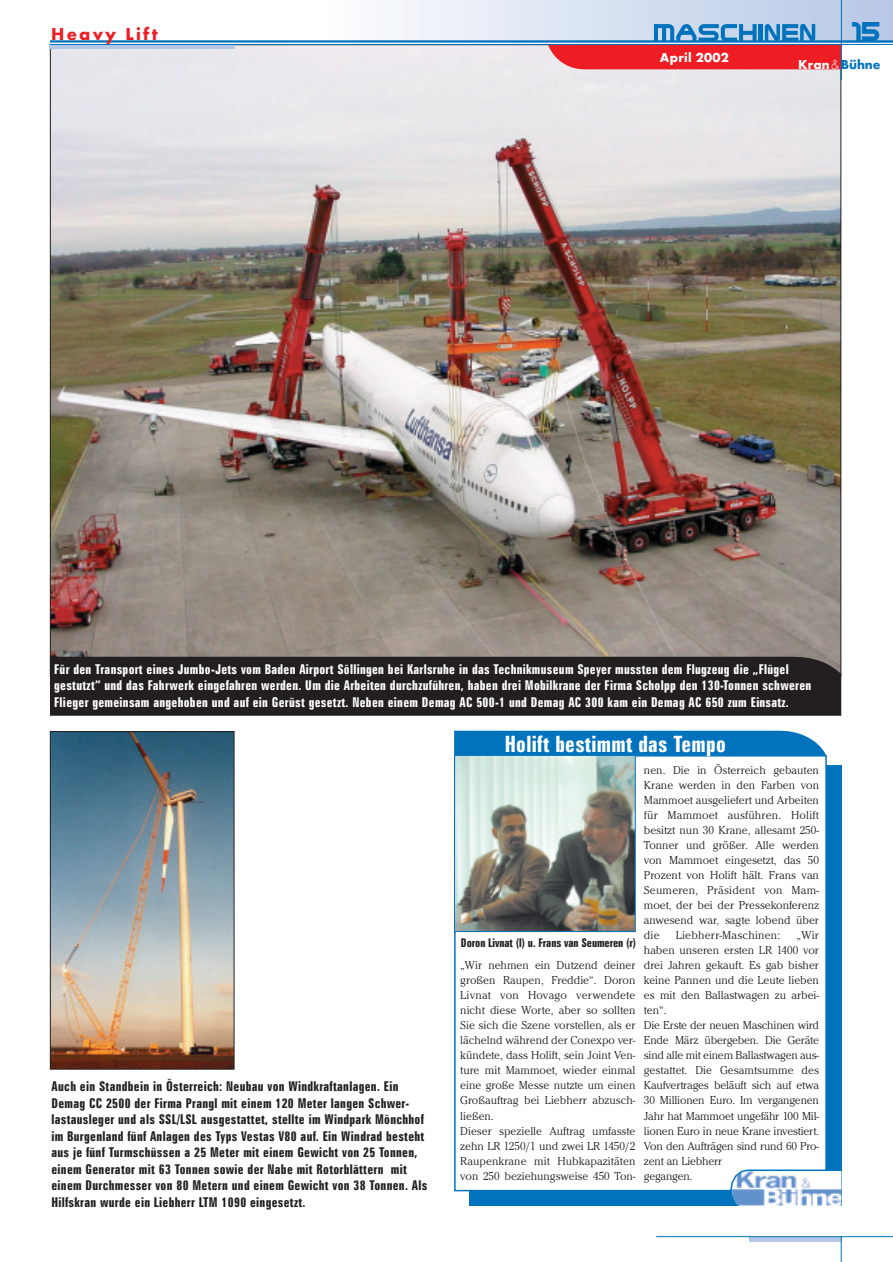
<style>
.page{position:relative;width:893px;height:1262px;background:#fff}
.page>*{position:absolute;margin:0;border:0;box-sizing:border-box;transform-origin:0 0}
.t1{font:500 28.95px "Steel Wolf";color:#0073bc}
.t2{font:700 extra-condensed 22.5px "Zurich BT";letter-spacing:.015em;color:#fff}
.t3{font:800 18px "Function";letter-spacing:.12em;color:#ee1d23}
.t4{font:700 extra-condensed 13.5px/16.5px "Zurich BT";letter-spacing:.02em;color:#231f20}
.t5{font:700 extra-condensed 13.5px/16.5px "Zurich BT";letter-spacing:.02em;color:#fff}
.t6{font:800 13.5px "Function";color:#0073bc}
.t7{font:800 13.5px "Function";letter-spacing:.02em;color:#fff}
.t8{font:300 12px/15px "Cheltenham";color:#231f20}
.t9{font:700 extra-condensed 12px "Zurich BT";letter-spacing:-.005em;color:#231f20}
.t10{font:300 12px "Cheltenham";letter-spacing:.02em;color:#231f20}
.s1{color:#fff}
.s2{font-weight:300;color:#fff}
</style>
<div class="page">
<img style="left:52px;top:46px;width:787px;height:611px">
<div style="left:319px;top:0;width:573px;height:43px;background:linear-gradient(to right,#fdfefe,#b6c7e6)"></div>
<hr style="left:50px;top:45px;width:185px;height:4px;background:#b5c7e6">
<hr style="left:50px;top:40px;width:842px;height:3px;background:#0073bc">
<hr style="left:50px;top:44px;width:842px;height:1px;background:#0073bc">
<hr style="left:841px;top:0;width:1px;height:80px;background:#0073bc">
<svg style="left:749px;top:1237px;width:91px;height:4px"></svg>
<hr style="left:656px;top:1236px;width:236px;height:1px;background:#0073bc">
<svg style="left:840px;top:1236px;width:1px;height:25px"></svg>
<svg style="left:548px;top:24px;width:293px;height:45px;background:#b9667c"></svg>
<div style="left:50px;top:657px;width:791px;height:58px;background:#231f20"></div>
<img style="left:52px;top:733px;width:180px;height:334px">
<div style="left:50px;top:731px;width:184px;height:338px;border:1px solid #231f20"></div>
<div style="left:469px;top:765px;width:372px;height:441px;background:#0073bc"></div>
<svg style="left:454px;top:730px;width:372px;height:24px;background:#107bc0"></svg>
<img style="left:732px;top:1171px;width:109px;height:35px">
<div style="left:454px;top:754px;width:373px;height:438px;background:#fff"></div>
<img style="left:456px;top:757px;width:177px;height:173px">
<div style="left:454px;top:755px;width:181px;height:177px;border:1px solid #0073bc"></div>
<h3 class="t3" style="left:51px;top:27px;width:108px">Heavy Lift</h3>
<h1 class="t1" style="left:852px;top:16px;width:30px">15</h1>
<p class="t7" style="left:660px;top:53px;width:71px">April 2002</p>
<p class="t6" style="left:798px;top:60px;width:84px"><span class="s1">Kran</span><span class="s2">&amp;</span>Bühne</p>
<p class="t5" style="left:54px;top:662px;width:758px">Für den Transport eines Jumbo-Jets vom Baden Airport Söllingen bei Karlsruhe in das Technikmuseum Speyer mussten dem Flugzeug die „Flügel gestutzt“ und das Fahrwerk eingefahren werden. Um die Arbeiten durchzuführen, haben drei Mobilkrane der Firma Scholpp den 130-Tonnen schweren<br>Flieger gemeinsam angehoben und auf ein Gerüst gesetzt. Neben einem Demag AC 500-1 und Demag AC 300 kam ein Demag AC 650 zum Einsatz.</p>
<h2 class="t2" style="left:504px;top:736px;width:222px">Holift bestimmt das Tempo</h2>
<p class="t4" style="left:51px;top:1079px;width:377px">Auch ein Standbein in Österreich: Neubau von Windkraftanlagen. Ein Demag CC 2500 der Firma Prangl mit einem 120 Meter langen Schwer&shy;lastausleger und als SSL/LSL ausgestattet, stellte im Windpark Mönchhof im Burgenland fünf Anlagen des Typs Vestas V80 auf. Ein Windrad besteht aus je fünf Turmschüssen a 25 Meter mit einem Gewicht von 25 Tonnen, einem Generator mit 63 Tonnen sowie der Nabe mit Rotorblättern mit einem Durchmesser von 80 Metern und einem Gewicht von 38 Tonnen. Als Hilfskran wurde ein Liebherr LTM 1090 eingesetzt.</p>
<p class="t9" style="left:461px;top:938px;width:177px">Doron Livnat (l) u. Frans van Seumeren (r)</p>
<p class="t8" style="left:460px;top:959px;width:177px">„Wir nehmen ein Dutzend deiner großen Raupen, Freddie“. Doron<br>Livnat von Hovago verwendete nicht diese Worte, aber so sollten<br>Sie sich die Szene vorstellen, als er lächelnd während der Conexpo ver&shy;kündete, dass Holift, sein Joint Ven&shy;ture mit Mammoet, wieder einmal eine große Messe nutzte um einen<br>Großauftrag bei Liebherr abzusch&shy;ließen.<br>Dieser spezielle Auftrag umfasste zehn LR 1250/1 und zwei LR 1450/2<br>Raupenkrane mit Hubkapazitäten von 250 beziehungsweise 450 Ton-</p>
<p class="t8" style="left:644px;top:764px;width:177px;text-align:justify">nen. Die in Österreich gebauten Krane werden in den Farben von Mammoet ausgeliefert und Arbeiten für Mammoet ausführen. Holift besitzt nun 30 Krane, allesamt 250- Tonner und größer. Alle werden von Mammoet eingesetzt, das 50<br>Prozent von Holift hält. Frans van Seumeren, Präsident von Mam&shy;moet, der bei der Pressekonferenz anwesend war, sagte lobend über die</p>
<p class="t8" style="left:644px;top:929px;width:177px;text-indent:152px">„Wir haben unseren ersten LR 1400 vor drei Jahren gekauft. Es gab bisher keine Pannen und die Leute lieben es mit den Ballastwagen zu arbei&shy;ten“.<br>Die Erste der neuen Maschinen wird<br>Ende März übergeben. Die Geräte sind alle mit einem Ballastwagen aus&shy;gestattet. Die Gesamtsumme des<br>Kaufvertrages beläuft sich auf etwa<br>30 Millionen Euro. Im vergangenen<br>Jahr hat Mammoet ungefähr 100 Mil&shy;lionen Euro in neue Krane investiert.<br>Von den Aufträgen sind rund 60 Pro&shy;zent an Liebherr<br>gegangen.</p>
<p class="t10" style="left:675px;top:931px;width:106px">Liebherr-Maschinen:</p>
</div>
